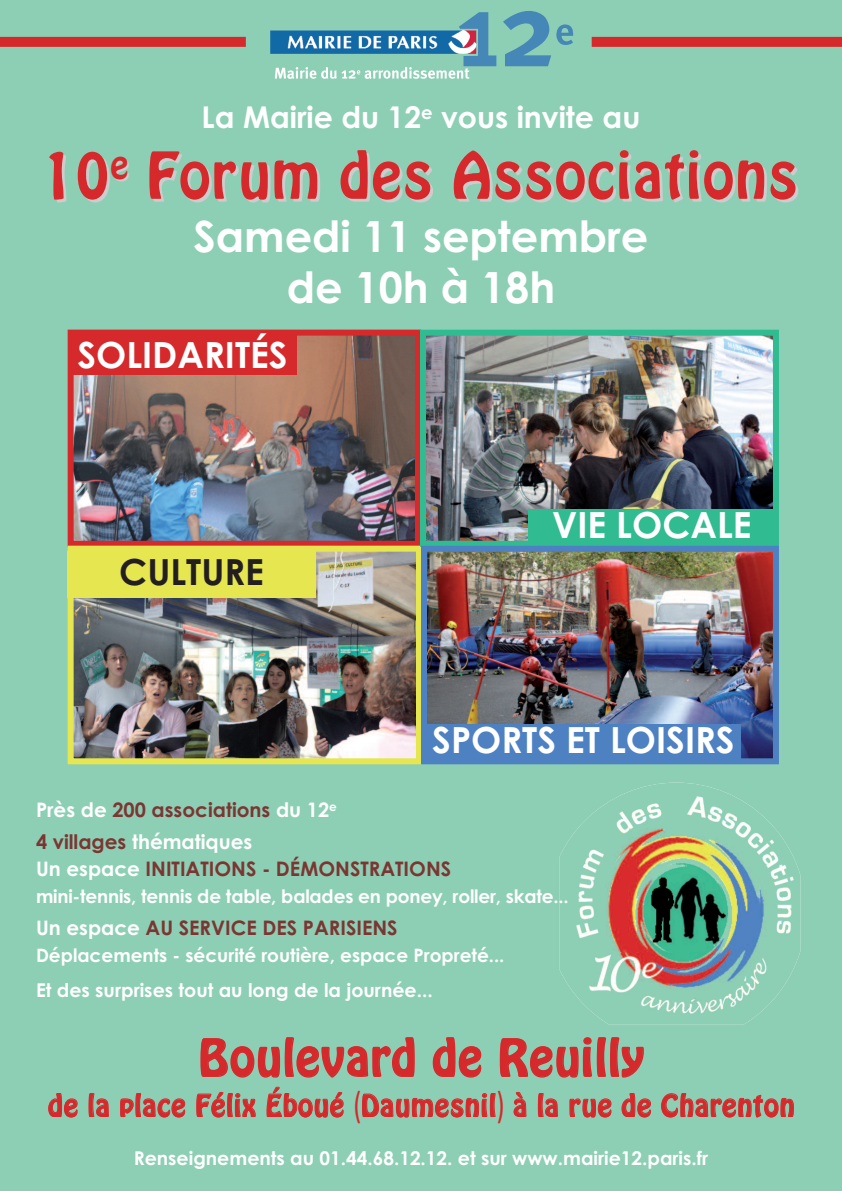
<style>
.page{position:relative;width:842px;height:1191px;background:#8dcfb4}
.page>*{position:absolute;margin:0;border:0;box-sizing:border-box;transform-origin:0 0}
.t1{font:57px "Hobo Std";letter-spacing:.025em;color:#d5292c}
.t2{font:45px "Hobo Std";letter-spacing:.035em;color:#d5292c}
.t3{font:700 43px/51.6px "Century Gothic";color:#fff;text-align:center}
.t4{font:700 36px "Century Gothic";color:#fff}
.t5{font:700 36px "Century Gothic";color:#231f20}
.t6{font:700 30px "Century Gothic";color:#fff}
.t7{font:27px "Hobo Std";letter-spacing:.035em;color:#d5292c}
.t8{font:700 20px/32px "Century Gothic";color:#7b3633}
.t9{font:700 19px "Century Gothic";color:#fff}
.t10{font:700 18.5px "Century Gothic";letter-spacing:-.01em;color:#fff}
.s1{color:#fff}
.s2{font-family:"Calibri";font-size:37.8px}
</style>
<div class="page">
<div style="left:0;top:37px;width:246px;height:10px;background:#d5292c"></div>
<div style="left:592px;top:37px;width:250px;height:10px;background:#d5292c"></div>
<img style="left:270px;top:11px;width:303px;height:68px">
<img style="left:75px;top:336px;width:339px;height:204px">
<div style="left:68px;top:329px;width:353px;height:218px;border:6px solid #d5292c"></div>
<div style="left:69px;top:330px;width:227px;height:45px;background:#d5292c"></div>
<img style="left:75px;top:552px;width:340px;height:205px">
<div style="left:68px;top:545px;width:354px;height:219px;border:6px solid #e6e650"></div>
<img style="left:427px;top:337px;width:345px;height:203px">
<div style="left:420px;top:330px;width:359px;height:217px;border:6px solid #30bb91"></div>
<div style="left:528px;top:509px;width:247px;height:36px;background:#30bb91"></div>
<img style="left:428px;top:553px;width:344px;height:204px">
<div style="left:421px;top:546px;width:358px;height:218px;border:6px solid #4d81c2"></div>
<div style="left:426px;top:724px;width:315px;height:39px;background:#4d81c2"></div>
<div style="left:68px;top:552px;width:248px;height:46px;background:#e6e650"></div>
<img style="left:559px;top:782px;width:241px;height:242px">
<h3 class="t6" style="left:202px;top:100px;width:440px">La Mairie du 12<sup>e</sup> vous invite au</h3>
<h1 class="t1" style="left:41px;top:151px;width:758px">10<sup>e</sup> Forum des Associations</h1>
<h3 class="t3" style="left:193px;top:211px;width:456px">Samedi 11 septembre de 10h à 18h</h3>
<h3 class="t4" style="left:77px;top:334px;width:212px">SOLIDARITÉS</h3>
<h3 class="t5" style="left:119px;top:551px;width:146px">CULTURE</h3>
<h3 class="t4" style="left:552px;top:504px;width:201px">VIE LOCALE</h3>
<h3 class="t4" style="left:432px;top:720px;width:304px">SPORTS ET LOISIRS</h3>
<p class="t8" style="left:36px;top:794px;width:302px"><span class="s1">Près de</span> 200 associations <span class="s1">du 12</span><sup>e<br></sup>4 villages <span class="s1">thématiques</span></p>
<p class="t8" style="left:36px;top:853px;width:417px"><span class="s1">Un espace</span> INITIATIONS - DÉMONSTRATIONS</p>
<p class="t10" style="left:36px;top:885px;width:534px">mini-tennis, tennis de table, balades en poney, roller, skate...</p>
<p class="t8" style="left:36px;top:911px;width:363px"><span class="s1">Un espace</span> AU SERVICE DES PARISIENS</p>
<p class="t10" style="left:36px;top:944px;width:470px">Déplacements - sécurité routière, espace Propreté...</p>
<p class="t9" style="left:36px;top:978px;width:398px">Et des surprises tout au long de la journée...</p>
<h2 class="t2" style="left:199px;top:1038px;width:447px">Boulevard de Reuilly</h2>
<h3 class="t7" style="left:48px;top:1094px;width:748px">de la place Félix Éboué <span class="s2">(</span>Daumesnil<span class="s2">)</span> à la rue de Charenton</h3>
<p class="t9" style="left:134px;top:1147px;width:576px">Renseignements au 01.44.68.12.12. et sur www.mairie12.paris.fr</p>
</div>
